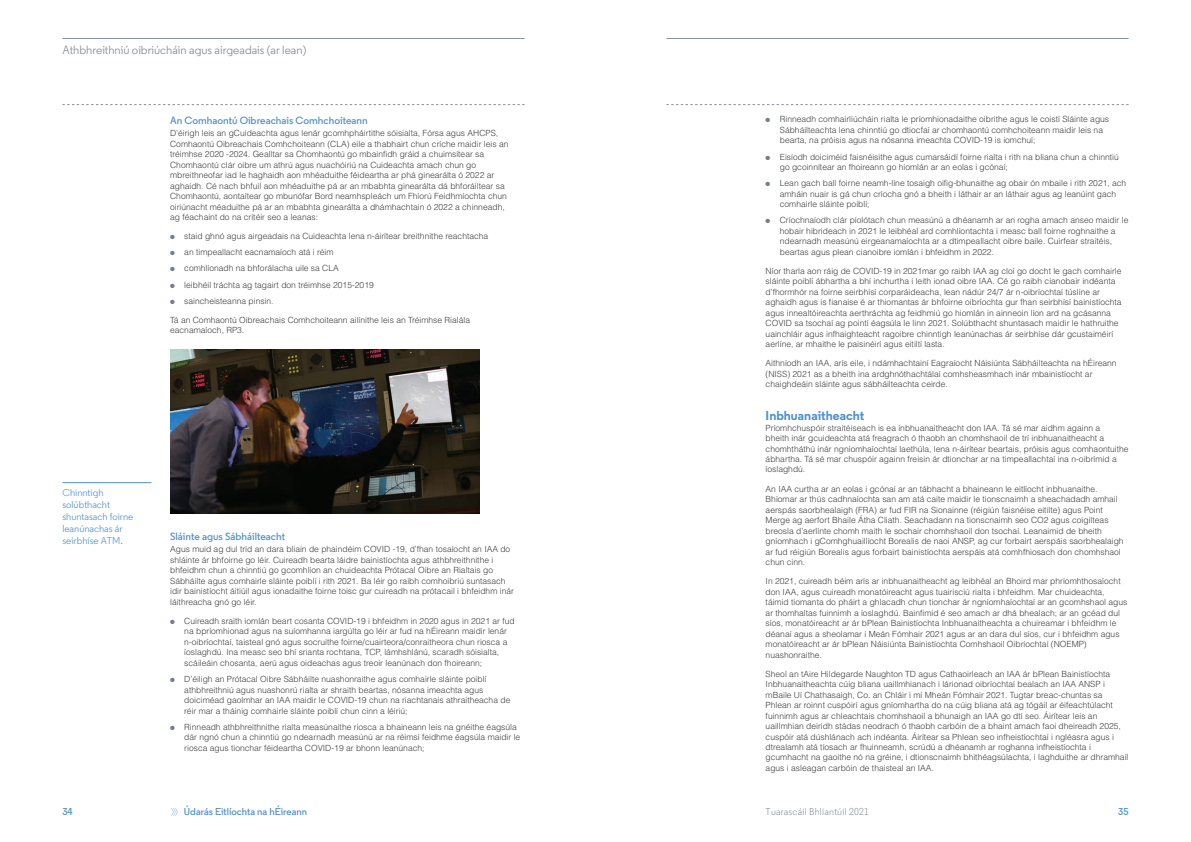
<style>
.page{position:relative;width:1191px;height:842px;background:#fff}
.page>*{position:absolute;margin:0;border:0;box-sizing:border-box;transform-origin:0 0}
.t1{font:700 13px "Regular";color:#5090cc}
.t2{font:12px "Regular";color:#7f8893}
.t3{font:600 10.5px "Regular";color:#5090cc}
.t4{font:10px/12px "Regular";color:#5090cc}
.t5{font:600 10px "Regular";color:#5090cc}
.t6{font:300 10px "Regular";letter-spacing:.025em;color:#687480}
.t7{font:300 8.5px/10.5px "Helvetica LT Std";color:#3e3e3f}
.s1{color:#737e89}
</style>
<div class="page">
<svg style="left:62px;top:104px;width:462px;height:1px"></svg>
<svg style="left:666px;top:104px;width:462px;height:1px"></svg>
<hr style="left:62px;top:38px;width:462px;height:1px;background:#868e99">
<hr style="left:666px;top:38px;width:462px;height:1px;background:#868e99">
<svg style="left:171px;top:808px;width:7px;height:8px"></svg>
<img style="left:170px;top:349px;width:309px;height:165px">
<hr style="left:62px;top:482px;width:89px;height:1px;background:#5090cc">
<h2 class="t2" style="left:62px;top:43px;width:245px">Athbhreithniú oibriúcháin agus airgeadais (ar lean)</h2>
<p class="t3" style="left:170px;top:114px;width:199px">An Comhaontú Oibreachais Comhchoiteann</p>
<p class="t7" style="left:170px;top:128px;width:340px">D’éirigh leis an gCuideachta agus lenár gcomhpháirtithe sóisialta, Fórsa agus AHCPS, Comhaontú Oibreachais Comhchoiteann (CLA) eile a thabhairt chun críche maidir leis an tréimhse 2020 -2024. Gealltar sa Chomhaontú go mbainfidh gráid a chuimsítear sa Chomhaontú clár oibre um athrú agus nuachóiriú na Cuideachta amach chun go mbreithneofar iad le haghaidh aon mhéaduithe féideartha ar phá ginearálta ó 2022 ar aghaidh. Cé nach bhfuil aon mhéaduithe pá ar an mbabhta ginearálta dá bhforáiltear sa Chomhaontú, aontaítear go mbunófar Bord neamhspleách um Fhíorú Feidhmíochta chun oiriúnacht méaduithe pá ar an mbabhta ginearálta a dhámhachtain ó 2022 a chinneadh, ag féachaint do na critéir seo a leanas:</p>
<p class="t7" style="left:170px;top:231px;width:320px"><span class="s1">●</span> staid ghnó agus airgeadais na Cuideachta lena n-áirítear breithnithe reachtacha</p>
<p class="t7" style="left:170px;top:247px;width:165px"><span class="s1">●</span> an timpeallacht eacnamaíoch atá i réim</p>
<p class="t7" style="left:170px;top:263px;width:170px"><span class="s1">●</span> comhlíonadh na bhforálacha uile sa CLA</p>
<p class="t7" style="left:170px;top:279px;width:205px"><span class="s1">●</span> leibhéil tráchta ag tagairt don tréimhse 2015-2019</p>
<p class="t7" style="left:170px;top:295px;width:105px"><span class="s1">●</span> saincheisteanna pinsin.</p>
<p class="t7" style="left:170px;top:314px;width:301px">Tá an Comhaontú Oibreachais Comhchoiteann ailínithe leis an Tréimhse Rialála eacnamaíoch, RP3.</p>
<p class="t4" style="left:62px;top:486px;width:73px">Chinntigh solúbthacht shuntasach foirne leanúnachas ár seirbhíse ATM.</p>
<p class="t3" style="left:170px;top:530px;width:116px">Sláinte agus Sábháilteacht</p>
<p class="t7" style="left:170px;top:544px;width:345px">Agus muid ag dul tríd an dara bliain de phaindéim COVID -19, d’fhan tosaíocht an IAA do shláinte ár bhfoirne go léir. Cuireadh bearta láidre bainistíochta agus athbhreithnithe i bhfeidhm chun a chinntiú go gcomhlíon an chuideachta Prótacal Oibre an Rialtais go Sábháilte agus comhairle sláinte poiblí i rith 2021. Ba léir go raibh comhoibriú suntasach idir bainistíocht áitiúil agus ionadaithe foirne toisc gur cuireadh na prótacail i bhfeidhm inár láithreacha gnó go léir.</p>
<p class="t7" style="left:184px;top:615px;width:332px;text-indent:-14px"><span class="s1">●</span> Cuireadh sraith iomlán beart cosanta COVID-19 i bhfeidhm in 2020 agus in 2021 ar fud na bpríomhionad agus na suíomhanna iargúlta go léir ar fud na hÉireann maidir lenár n-oibríochtaí, taisteal gnó agus socruithe foirne/cuairteora/conraitheora chun riosca a íoslaghdú. Ina measc seo bhí srianta rochtana, TCP, lámhshlánú, scaradh sóisialta, scáileáin chosanta, aerú agus oideachas agus treoir leanúnach don fhoireann;</p>
<p class="t7" style="left:184px;top:674px;width:327px;text-indent:-14px"><span class="s1">●</span> D’éiligh an Prótacal Oibre Sábháilte nuashonraithe agus comhairle sláinte poiblí athbhreithniú agus nuashonrú rialta ar shraith beartas, nósanna imeachta agus doiciméad gaolmhar an IAA maidir le COVID-19 chun na riachtanais athraitheacha de réir mar a tháinig comhairle sláinte poiblí chun cinn a léiriú;</p>
<p class="t7" style="left:184px;top:721px;width:337px;text-indent:-14px"><span class="s1">●</span> Rinneadh athbhreithnithe rialta measúnaithe riosca a bhaineann leis na gnéithe éagsúla dár ngnó chun a chinntiú go ndearnadh measúnú ar na réimsí feidhme éagsúla maidir le riosca agus tionchar féideartha COVID-19 ar bhonn leanúnach;</p>
<p class="t7" style="left:780px;top:114px;width:331px;text-indent:-14px"><span class="s1">●</span> Rinneadh comhairliúcháin rialta le príomhionadaithe oibrithe agus le coistí Sláinte agus<br>Sábháilteachta lena chinntiú go dtiocfaí ar chomhaontú comhchoiteann maidir leis na bearta, na próisis agus na nósanna imeachta COVID-19 is iomchuí;</p>
<p class="t7" style="left:780px;top:151px;width:340px;text-indent:-14px"><span class="s1">●</span> Eisíodh doiciméid faisnéisithe agus cumarsáidí foirne rialta i rith na bliana chun a chinntiú go gcoinnítear an fhoireann go hiomlán ar an eolas i gcónaí;</p>
<p class="t7" style="left:780px;top:178px;width:348px;text-indent:-14px"><span class="s1">●</span> Lean gach ball foirne neamh-líne tosaigh oifig-bhunaithe ag obair ón mbaile i rith 2021, ach amháin nuair is gá chun críocha gnó a bheith i láthair ar an láthair agus ag leanúint gach comhairle sláinte poiblí;</p>
<p class="t7" style="left:780px;top:215px;width:350px;text-indent:-14px"><span class="s1">●</span> Críochnaíodh clár píolótach chun measúnú a dhéanamh ar an rogha amach anseo maidir le hobair hibrideach in 2021 le leibhéal ard comhlíontachta i measc ball foirne roghnaithe a ndearnadh measúnú eirgeanamaíochta ar a dtimpeallacht oibre baile. Cuirfear straitéis, beartas agus plean cianoibre iomlán i bhfeidhm in 2022.</p>
<p class="t7" style="left:765px;top:265px;width:357px">Níor tharla aon ráig de COVID-19 in 2021mar go raibh IAA ag cloí go docht le gach comhairle sláinte poiblí ábhartha a bhí inchurtha i leith ionad oibre IAA. Cé go raibh cianobair indéanta d’fhormhór na foirne seirbhísí corparáideacha, lean nádúr 24/7 ár n-oibríochtaí túslíne ar aghaidh agus is fianaise é ar thiomantas ár bhfoirne oibríochta gur fhan seirbhísí bainistíochta agus innealtóireachta aerthráchta ag feidhmiú go hiomlán in ainneoin líon ard na gcásanna COVID sa tsochaí ag pointí éagsúla le linn 2021. Solúbthacht shuntasach maidir le hathruithe uainchláir agus infhaighteacht ragoibre chinntigh leanúnachas ár seirbhíse dár gcustaiméirí aerlíne, ar mhaithe le paisinéirí agus eitiltí lasta.</p>
<p class="t7" style="left:765px;top:358px;width:352px">Aithníodh an IAA, arís eile, i ndámhachtainí Eagraíocht Náisiúnta Sábháilteachta na hÉireann (NISS) 2021 as a bheith ina ardghnóthachtálaí comhsheasmhach inár mbainistíocht ar chaighdeáin sláinte agus sábháilteachta ceirde.</p>
<h1 class="t1" style="left:765px;top:407px;width:100px">Inbhuanaitheacht</h1>
<p class="t7" style="left:765px;top:422px;width:364px">Príomhchuspóir straitéiseach is ea inbhuanaitheacht don IAA. Tá sé mar aidhm againn a<br>bheith inár gcuideachta atá freagrach ó thaobh an chomhshaoil de trí inbhuanaitheacht a chomhtháthú inár ngníomhaíochtaí laethúla, lena n-áirítear beartais, próisis agus comhaontuithe ábhartha. Tá sé mar chuspóir againn freisin ár dtionchar ar na timpeallachtaí ina n-oibrímid a íoslaghdú.</p>
<p class="t7" style="left:765px;top:483px;width:359px">An IAA curtha ar an eolas i gcónaí ar an tábhacht a bhaineann le eitlíocht inbhuanaithe.<br>Bhíomar ar thús cadhnaíochta san am atá caite maidir le tionscnaimh a sheachadadh amhail aerspás saorbhealaigh (FRA) ar fud FIR na Sionainne (réigiún faisnéise eitilte) agus Point Merge ag aerfort Bhaile Átha Cliath. Seachadann na tionscnaimh seo CO2 agus coigilteas breosla d’aerlínte chomh maith le sochair chomhshaoil don tsochaí. Leanaimid de bheith gníomhach i gComhghuaillíocht Borealis de naoi ANSP, ag cur forbairt aerspáis saorbhealaigh ar fud réigiún Borealis agus forbairt bainistíochta aerspáis atá comhfhiosach don chomhshaol chun cinn.</p>
<p class="t7" style="left:765px;top:576px;width:363px">In 2021, cuireadh béim arís ar inbhuanaitheacht ag leibhéal an Bhoird mar phríomhthosaíocht don IAA, agus cuireadh monatóireacht agus tuairisciú rialta i bhfeidhm. Mar chuideachta, táimid tiomanta do pháirt a ghlacadh chun tionchar ár ngníomhaíochtaí ar an gcomhshaol agus ar thomhaltas fuinnimh a íoslaghdú. Bainfimid é seo amach ar dhá bhealach; ar an gcéad dul síos, monatóireacht ar ár bPlean Bainistíochta Inbhuanaitheachta a chuireamar i bhfeidhm le déanaí agus a sheolamar i Meán Fómhair 2021 agus ar an dara dul síos, cur i bhfeidhm agus monatóireacht ar ár bPlean Náisiúnta Bainistíochta Comhshaoil Oibríochtaí (NOEMP) nuashonraithe.</p>
<p class="t7" style="left:765px;top:668px;width:364px">Sheol an tAire Hildegarde Naughton TD agus Cathaoirleach an IAA ár bPlean Bainistíochta Inbhuanaitheachta cúig bliana uaillmhianach i lárionad oibríochtaí bealach an IAA ANSP i mBaile Uí Chathasaigh, Co. an Chláir i mí Mheán Fómhair 2021. Tugtar breac-chuntas sa Phlean ar roinnt cuspóirí agus gníomhartha do na cúig bliana atá ag tógáil ar éifeachtúlacht fuinnimh agus ar chleachtais chomhshaoil a bhunaigh an IAA go dtí seo. Áirítear leis an uaillmhian deiridh stádas neodrach ó thaobh carbóin de a bhaint amach faoi dheireadh 2025, cuspóir atá dúshlánach ach indéanta. Áirítear sa Phlean seo infheistíochtaí i ngléasra agus i dtrealamh atá tíosach ar fhuinneamh, scrúdú a dhéanamh ar roghanna infheistíochta i gcumhacht na gaoithe nó na gréine, i dtionscnaimh bhithéagsúlachta, i laghduithe ar dhramhaíl agus i asleagan carbóin de thaisteal an IAA.</p>
<p class="t5" style="left:62px;top:806px;width:12px">34</p>
<p class="t5" style="left:184px;top:806px;width:125px">Údarás Eitlíochta na hÉireann</p>
<p class="t6" style="left:765px;top:806px;width:105px">Tuarascáil Bhliantúil 2021</p>
<p class="t5" style="left:1118px;top:806px;width:12px">35</p>
</div>
